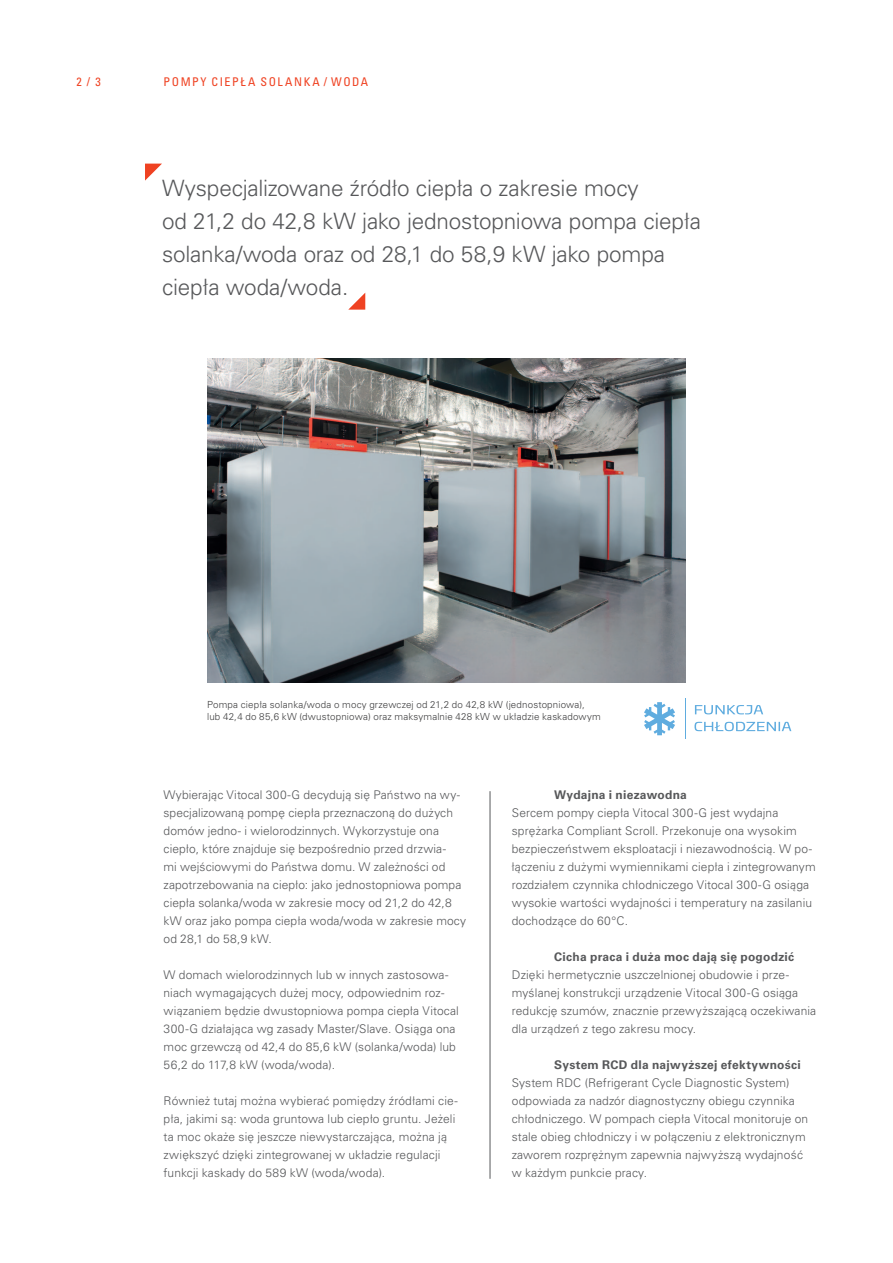
<style>
.page{position:relative;width:893px;height:1263px;background:#fff}
.page>*{position:absolute;margin:0;border:0;box-sizing:border-box;transform-origin:0 0}
.Teaser___Univers_Lig{font:300 22.5px/33px "Univers LTCYR 45";letter-spacing:-.01em;color:#57585a}
.Copy___Univers_Light{font:300 12px/18px "Univers LTCYR 45";letter-spacing:.01em;color:#57585a}
.Zwischenheadline___U{font:700 12px "Univers LTCYR 65";letter-spacing:.02em;color:#57585a}
.Kopfzeile___Univers{font:condensed 12px "Univers LTCYR 57";letter-spacing:.13em;color:#ef4222}
.Pagina___Univers_Con{font:condensed 12px "Univers LTCYR 57";color:#ef4222}
.Bildunterschriften{font:300 9.75px/12px "Univers LTCYR 45";letter-spacing:.02em;color:#3e3e3f}
</style>
<div class="page">
<img style="left:207px;top:359px;width:479px;height:324px">
<svg style="left:644px;top:702px;width:31px;height:33px"></svg>
<svg style="left:695px;top:705px;width:68px;height:9px"></svg>
<svg style="left:694px;top:722px;width:97px;height:9px"></svg>
<hr style="left:685px;top:698px;width:1px;height:41px;background:#5facdf">
<hr style="left:490px;top:791px;width:1px;height:388px;background:#57585a">
<svg style="left:145px;top:164px;width:17px;height:17px"></svg>
<svg style="left:348px;top:293px;width:17px;height:17px"></svg>
<p class="Pagina___Univers_Con" style="left:77px;top:74px;width:26px">2 / 3</p>
<p class="Kopfzeile___Univers" style="left:164px;top:74px;width:206px">POMPY CIEPŁA SOLANKA / WODA</p>
<p class="Teaser___Univers_Lig" style="left:162px;top:171px;width:540px">Wyspecjalizowane źródło ciepła o zakresie mocy<br>od 21,2 do 42,8 kW jako jednostopniowa pompa ciepła solanka/woda oraz od 28,1 do 58,9 kW jako pompa ciepła woda/woda.</p>
<p class="Bildunterschriften" style="left:207px;top:698px;width:395px">Pompa ciepła solanka/woda o mocy grzewczej od 21,2 do 42,8 kW (jednostopniowa),<br>lub 42,4 do 85,6 kW (dwustopniowa) oraz maksymalnie 428 kW w układzie kaskadowym</p>
<p class="Copy___Univers_Light" style="left:164px;top:786px;width:304px">Wybierając Vitocal 300-G decydują się Państwo na wy&shy;specjalizowaną pompę ciepła przeznaczoną do dużych domów jedno- i wielorodzinnych. Wykorzystuje ona ciepło, które znajduje się bezpośrednio przed drzwia-<br>mi wejściowymi do Państwa domu. W zależności od zapotrzebowania na ciepło: jako jednostopniowa pompa ciepła solanka/woda w zakresie mocy od 21,2 do 42,8 kW oraz jako pompa ciepła woda/woda w zakresie mocy od 28,1 do 58,9 kW.</p>
<p class="Copy___Univers_Light" style="left:164px;top:966px;width:297px">W domach wielorodzinnych lub w innych zastosowa&shy;niach wymagających dużej mocy, odpowiednim roz&shy;wiązaniem będzie dwustopniowa pompa ciepła Vitocal 300-G działająca wg zasady Master/Slave. Osiąga ona moc grzewczą od 42,4 do 85,6 kW (solanka/woda) lub 56,2 do 117,8 kW (woda/woda).</p>
<p class="Copy___Univers_Light" style="left:164px;top:1092px;width:296px">Również tutaj można wybierać pomiędzy źródłami cie&shy;pła, jakimi są: woda gruntowa lub ciepło gruntu. Jeżeli ta moc okaże się jeszcze niewystarczająca, można ją zwiększyć dzięki zintegrowanej w układzie regulacji funkcji kaskady do 589 kW (woda/woda).</p>
<p class="Zwischenheadline___U" style="left:554px;top:787px;width:134px">Wydajna i niezawodna</p>
<p class="Copy___Univers_Light" style="left:512px;top:804px;width:305px">Sercem pompy ciepła Vitocal 300-G jest wydajna sprężarka Compliant Scroll. Przekonuje ona wysokim bezpieczeństwem eksploatacji i niezawodnością. W po&shy;łączeniu z dużymi wymiennikami ciepła i zintegrowanym rozdziałem czynnika chłodniczego Vitocal 300-G osiąga wysokie wartości wydajności i temperatury na zasilaniu dochodzące do 60°C.</p>
<p class="Zwischenheadline___U" style="left:554px;top:949px;width:241px">Cicha praca i duża moc dają się pogodzić</p>
<p class="Copy___Univers_Light" style="left:512px;top:966px;width:306px">Dzięki hermetycznie uszczelnionej obudowie i prze&shy;myślanej konstrukcji urządzenie Vitocal 300-G osiąga redukcję szumów, znacznie przewyższającą oczekiwania dla urządzeń z tego zakresu mocy.</p>
<p class="Zwischenheadline___U" style="left:554px;top:1057px;width:248px">System RCD dla najwyższej efektywności</p>
<p class="Copy___Univers_Light" style="left:512px;top:1074px;width:298px">System RDC (Refrigerant Cycle Diagnostic System) odpowiada za nadzór diagnostyczny obiegu czynnika chłodniczego. W pompach ciepła Vitocal monitoruje on stale obieg chłodniczy i w połączeniu z elektronicznym zaworem rozprężnym zapewnia najwyższą wydajność w każdym punkcie pracy.</p>
</div>
